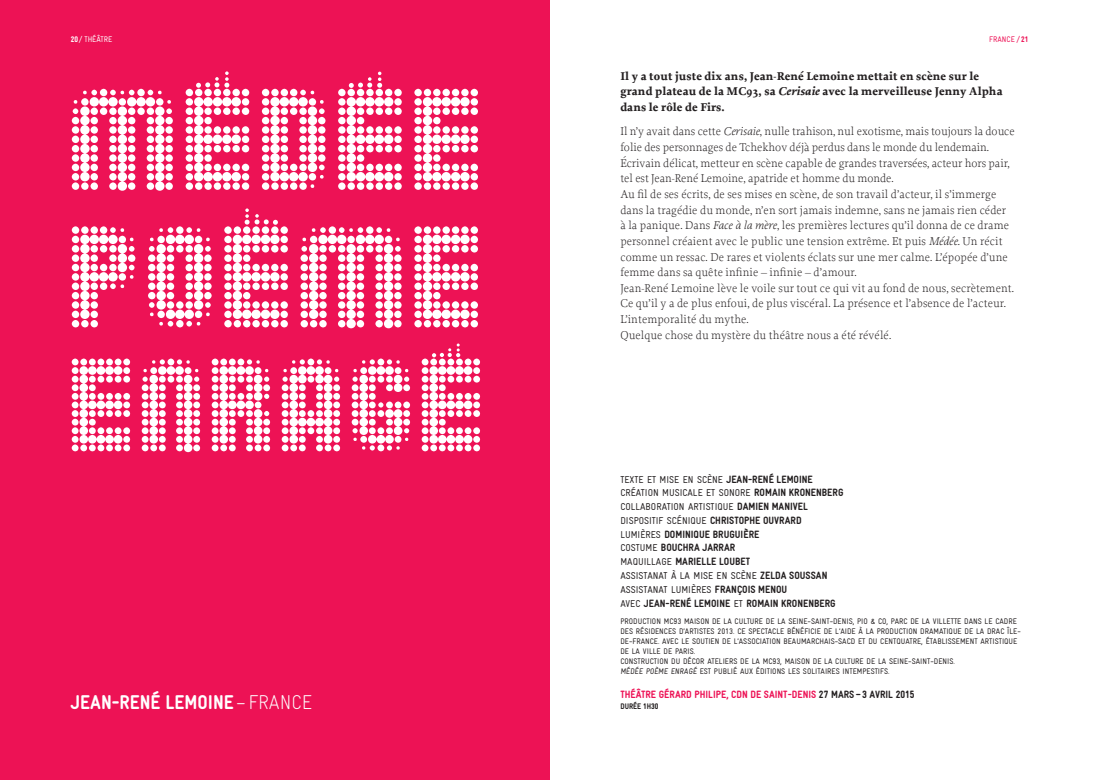
<style>
.page{position:relative;width:1099px;height:780px;background:#fff}
.page>*{position:absolute;margin:0;border:0;box-sizing:border-box;transform-origin:0 0}
.t1{font:900 condensed 20px "Gravur";color:#fff}
.t2{font:300 condensed 20px "Gravur";color:#fff}
.t3{font:300 11.88px/15.6px "Proforma";letter-spacing:.01em;color:#231f20}
.t4{font:700 11.88px/15.6px "Proforma";letter-spacing:.01em;color:#231f20}
.t5{font:900 condensed 10.62px/13.8px "Gravur";color:#231f20}
.t6{font:900 condensed 10.62px "Gravur";color:#ed1255}
.t7{font:condensed 10px/13.8px "Gravur";color:#231f20}
.t8{font:condensed 8.12px/10px "Gravur";color:#231f20}
.t9{font:condensed 8.12px "Gravur";color:#fff}
.t10{font:condensed 8.12px "Gravur";color:#ed1255}
.t11{font:900 condensed 8.12px "Gravur";color:#231f20}
.s1{font-weight:900}
.s2{font-style:italic}
.s3{font-weight:900;font-size:10.62px}
.s4{font-weight:400;font-size:10px}
.s5{color:#ed1255}
</style>
<div class="page">
<div style="left:0;top:0;width:549px;height:780px;background:#ed1255"></div>
<svg style="left:432px;top:343px;width:28px;height:14px"></svg>
<svg style="left:196px;top:71px;width:33px;height:17px"></svg>
<svg style="left:349px;top:72px;width:33px;height:16px"></svg>
<svg style="left:244px;top:208px;width:34px;height:17px"></svg>
<svg style="left:72px;top:358px;width:408px;height:94px"></svg>
<svg style="left:72px;top:226px;width:406px;height:102px"></svg>
<svg style="left:72px;top:89px;width:406px;height:102px"></svg>
<p class="t9" style="left:71px;top:35px;width:16px"><span class="s1">20</span>/ THÉÂTRE</p>
<h1 class="t1" style="left:71px;top:691px;width:11px">JEAN</h1>
<h1 class="t1" style="left:112px;top:691px;width:65px">-RENÉ LEMOINE</h1>
<h1 class="t2" style="left:236px;top:691px;width:77px">– FRANCE</h1>
<p class="t10" style="left:989px;top:35px;width:40px">FRANCE / <span class="s1">21</span></p>
<p class="t4" style="left:620px;top:68px;width:384px">Il y a tout juste dix ans, Jean-René Lemoine mettait en scène sur le grand plateau de la MC93, sa <span class="s2">Cerisaie</span> avec la merveilleuse Jenny Alpha dans le rôle de Firs.</p>
<p class="t3" style="left:620px;top:124px;width:396px">Il n’y avait dans cette <span class="s2">Cerisaie</span>, nulle trahison, nul exotisme, mais toujours la douce folie des personnages de Tchekhov déjà perdus dans le monde du lendemain. écrivain délicat, metteur en scène capable de grandes traversées, acteur hors pair, tel est Jean-René Lemoine, apatride et homme du monde.<br>Au fil de ses écrits, de ses mises en scène, de son travail d’acteur, il s’immerge dans la tragédie du monde, n’en sort jamais indemne, sans ne jamais rien céder<br>à la panique. Dans <span class="s2">Face à la mère</span>, les premières lectures qu’il donna de ce drame personnel créaient avec le public une tension extrême. Et puis <span class="s2">Médée</span>. Un récit comme un ressac. De rares et violents éclats sur une mer calme. L’épopée d’une femme dans sa quête infinie – infinie – d’amour.<br>Jean-René Lemoine lève le voile sur tout ce qui vit au fond de nous, secrètement.<br>Ce qu’il y a de plus enfoui, de plus viscéral. La présence et l’absence de l’acteur.<br>L’intemporalité du mythe.<br>Quelque chose du mystère du théâtre nous a été révélé.</p>
<p class="t7" style="left:620px;top:472px;width:225px">TEXTE ET MISE EN SCÈNE <span class="s3">JEAN-RENÉ LEMOINE </span>CRÉATION MUSICALE ET SONORE <span class="s3">ROMAIN KRONENBERG </span>COLLABORATION ARTISTIQUE <span class="s3">DAMIEN MANIVEL<br></span>D ISPOSITIF SCÉNIQUE <span class="s3">CHRISTOPHE OUVRARD</span></p>
<p class="t5" style="left:620px;top:527px;width:140px"><span class="s4">LUMIÈRES</span> DOMINIQUE BRUGUIÈRE<br><span class="s4">COSTUME</span> BOUCHRA JARRAR<br><span class="s4">MAQUILLAGE</span> MARIELLE LOUBET</p>
<p class="t7" style="left:620px;top:568px;width:208px">ASSISTANAT À LA MISE EN SCÈNE <span class="s3">ZELDA SOUSSAN<br></span>ASSISTANAT LUMIÈRES <span class="s3">FRANÇOIS MENOU</span></p>
<p class="t5" style="left:620px;top:596px;width:217px"><span class="s4">AV EC</span> JEAN-RENÉ LEMOINE <span class="s4">ET</span> ROMAIN KRONENBERG</p>
<p class="t8" style="left:620px;top:616px;width:398px">PRODUCTION MC93 MAISON DE LA CULTURE DE LA SEINE-SAINT-D ENIS, PIO &amp; CO, PARC DE LA VILLETTE DANS LE CADRE<br>DES RÉSIDENCES D’ARTISTES 2013. CE SPECTACLE BÉNÉFICIE DE L’AIDE À LA PRODUCTION DRAMATIQUE DE LA DRAC</p>
<p class="t8" style="left:1007px;top:626px;width:15px">ÎLE-</p>
<p class="t8" style="left:620px;top:636px;width:223px">DE-FRANCE. AVEC LE SOUTIEN DE L’ASSOCIATION BEAUMARCHAIS-SACD</p>
<p class="t8" style="left:858px;top:636px;width:28px">ET DU CENTQUATRE</p>
<p class="t8" style="left:921px;top:636px;width:98px">, ÉTABLISSEMENT ARTISTIQUE</p>
<p class="t8" style="left:620px;top:646px;width:336px">DE LA VILLE DE PARIS.<br>CONSTRUCTION DU DÉCOR ATELIERS DE LA MC93, MAISON DE LA CULTURE DE LA SEINE-SAINT-D ENIS.<br>MÉDÉE POÈME ENRAGÉ EST PUBLIÉ AUX ÉDITIONS LES SOLITAIRES INTEMPESTIFS.</p>
<p class="t6" style="left:620px;top:688px;width:117px">THÉÂTRE GÉRARD PHILIPE, CDN</p>
<p class="t5" style="left:750px;top:687px;width:165px"><span class="s5">DE SAINT-DENIS</span> 27 MARS – 3 AVRIL 2015</p>
<p class="t11" style="left:620px;top:701px;width:39px">DURÉE 1H30</p>
</div>
